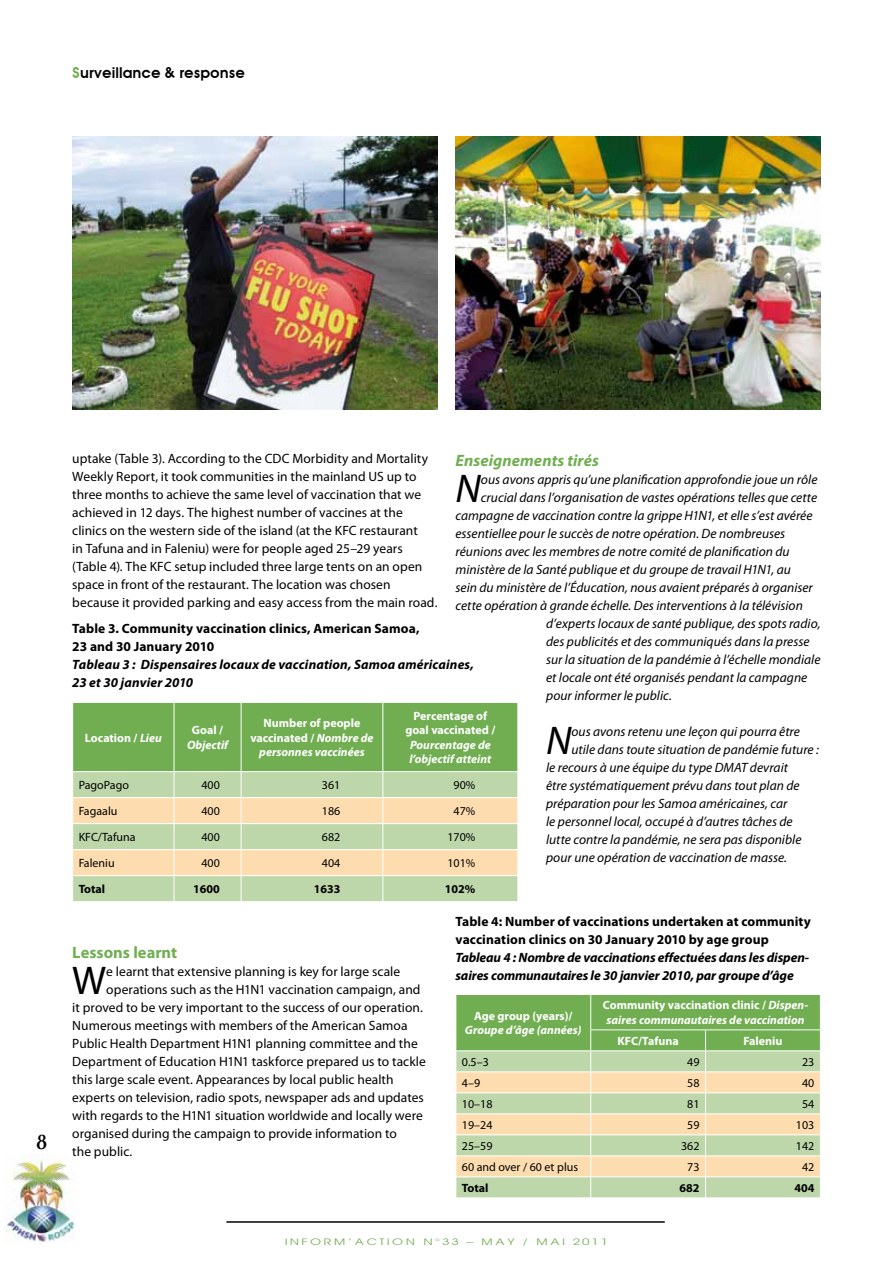
<style>
.page{position:relative;width:893px;height:1263px;background:#fff}
.page>*{position:absolute;margin:0;border:0;box-sizing:border-box;transform-origin:0 0}
.t1{font:italic 40.2px "Myriad Pro";color:#000}
.t2{font:40.2px "Myriad Pro";color:#000}
.t3{font:600 21.6px "Exotic 350 BT";color:#000}
.t4{font:italic 700 16.5px "Myriad Pro";letter-spacing:.005em;color:#71ae52}
.t5{font:700 16.5px "Myriad Pro";color:#71ae52}
.t6{font:600 15px "Avant Garde";color:#000}
.t7{font:13.5px/18px "Myriad Pro";letter-spacing:.005em;color:#000}
.t8{font:italic 13.5px "Myriad Pro";color:#000}
.t9{font:700 13.5px/18px "Myriad Pro";letter-spacing:.01em;color:#000}
.t10{font:italic 700 13.5px/18px "Myriad Pro";letter-spacing:-.01em;color:#000}
.t11{font:italic 700 13.5px/18px "Myriad Pro";letter-spacing:.01em;color:#000}
.t12{font:italic 700 12px/14.4px "Myriad Pro";color:#fff;text-align:center}
.t13{font:12px "Myriad Pro";color:#000}
.t14{font:700 12px/14.4px "Myriad Pro";color:#fff;text-align:center}
.t15{font:700 12px "Myriad Pro";color:#000}
.t16{font:9px "Avant Garde";letter-spacing:.14em;color:#71ae52;scale:1.5 1}
.s1{color:#71ae52}
.s2{font-style:normal}
.s3{font-style:italic}
</style>
<div class="page">
<hr style="left:226px;top:1221px;width:439px;height:2px;background:#000">
<img style="left:5px;top:1154px;width:70px;height:88px">
<img style="left:72px;top:136px;width:365px;height:274px">
<img style="left:455px;top:136px;width:366px;height:274px">
<svg style="left:73px;top:703px;width:445px;height:198px;background:#b5cb90"></svg>
<hr style="left:72px;top:771px;width:102px;height:1px;background:#fff">
<hr style="left:174px;top:703px;width:1px;height:68px;background:#fff">
<hr style="left:174px;top:771px;width:67px;height:1px;background:#fff">
<hr style="left:241px;top:703px;width:1px;height:68px;background:#fff">
<hr style="left:241px;top:771px;width:142px;height:1px;background:#fff">
<hr style="left:382px;top:703px;width:1px;height:68px;background:#fff">
<hr style="left:517px;top:703px;width:1px;height:68px;background:#fff">
<hr style="left:383px;top:771px;width:135px;height:1px;background:#fff">
<svg style="left:455px;top:994px;width:366px;height:203px;background:#bfcf98"></svg>
<hr style="left:706px;top:1050px;width:115px;height:1px;background:#fff">
<p class="t6" style="left:72px;top:64px;width:174px"><span class="s1">S</span>urveillance &amp; response</p>
<h2 class="t3" style="left:37px;top:1128px;width:12px">8</h2>
<p class="t7" style="left:72px;top:449px;width:367px">uptake (Table 3). According to the CDC Morbidity and Mortality Weekly Report, it took communities in the mainland US up to three months to achieve the same level of vaccination that we achieved in 12 days. The highest number of vaccines at the clinics on the western side of the island (at the KFC restaurant<br>in Tafuna and in Faleniu) were for people aged 25–29 years (Table 4). The KFC setup included three large tents on an open space in front of the restaurant. The location was chosen because it provided parking and easy access from the main road.</p>
<p class="t9" style="left:72px;top:619px;width:349px">Table 3. Community vaccination clinics, American Samoa,<br>23 and 30 January 2010</p>
<p class="t11" style="left:72px;top:655px;width:403px">Tableau 3 : Dispensaires locaux de vaccination, Samoa américaines,<br>23 et 30 janvier 2010</p>
<p class="t4" style="left:455px;top:449px;width:145px">Enseignements tirés</p>
<h1 class="t1" style="left:455px;top:463px;width:27px">N</h1>
<p class="t8" style="left:481px;top:471px;width:338px">ous avons appris qu’une planification approfondie joue un rôle</p>
<p class="t8" style="left:481px;top:489px;width:338px">crucial dans l’organisation de vastes opérations telles que cette</p>
<p class="t8" style="left:455px;top:507px;width:359px">campagne de vaccination contre la grippe H1N1, et elle s’est avérée</p>
<p class="t8" style="left:455px;top:525px;width:331px">essentiellee pour le succès de notre opération. De nombreuses</p>
<p class="t8" style="left:455px;top:543px;width:336px">réunions avec les membres de notre comité de planification du</p>
<p class="t8" style="left:455px;top:561px;width:337px">ministère de la Santé publique et du groupe de travail H1N1, au</p>
<p class="t8" style="left:455px;top:579px;width:359px">sein du ministère de l’éducation, nous avaient préparés à organiser</p>
<p class="t8" style="left:455px;top:597px;width:349px">cette opération à grande échelle. Des interventions à la télévision</p>
<p class="t8" style="left:546px;top:615px;width:276px">d’experts locaux de santé publique, des spots radio,</p>
<p class="t8" style="left:546px;top:633px;width:265px">des publicités et des communiqués dans la presse</p>
<p class="t8" style="left:546px;top:651px;width:276px">sur la situation de la pandémie à l’échelle mondiale</p>
<p class="t8" style="left:546px;top:669px;width:263px">et locale ont été organisés pendant la campagne</p>
<p class="t8" style="left:546px;top:687px;width:127px">pour informer le public.</p>
<h1 class="t1" style="left:546px;top:715px;width:27px">N</h1>
<p class="t8" style="left:571px;top:723px;width:230px">ous avons retenu une leçon qui pourra être</p>
<p class="t12" style="left:250px;top:715px;width:125px"><span class="s2">Number of people vaccinated /</span> Nombre de personnes vaccinées</p>
<p class="t14" style="left:405px;top:708px;width:92px">Percentage of goal vaccinated /</p>
<p class="t14" style="left:192px;top:723px;width:33px">Goal /</p>
<p class="t12" style="left:187px;top:737px;width:43px">Objectif</p>
<p class="t14" style="left:85px;top:730px;width:78px">Location / <span class="s3">Lieu</span></p>
<p class="t12" style="left:409px;top:737px;width:83px;text-align:left">Pourcentage de l’objectif atteint</p>
<p class="t8" style="left:571px;top:741px;width:249px">utile dans toute situation de pandémie future :</p>
<p class="t8" style="left:546px;top:759px;width:243px">le recours à une équipe du type DMAT devrait</p>
<p class="t8" style="left:546px;top:777px;width:255px">être systématiquement prévu dans tout plan de</p>
<p class="t8" style="left:546px;top:795px;width:243px">préparation pour les Samoa américaines, car</p>
<p class="t8" style="left:546px;top:813px;width:248px">le personnel local, occupé à d’autres tâches de</p>
<p class="t8" style="left:546px;top:831px;width:257px">lutte contre la pandémie, ne sera pas disponible</p>
<p class="t8" style="left:546px;top:849px;width:242px">pour une opération de vaccination de masse.</p>
<p class="t13" style="left:79px;top:778px;width:52px">PagoPago</p>
<p class="t13" style="left:201px;top:778px;width:20px">400</p>
<p class="t13" style="left:322px;top:778px;width:20px">361</p>
<p class="t13" style="left:454px;top:778px;width:23px">90%</p>
<p class="t13" style="left:79px;top:804px;width:40px">Fagaalu</p>
<p class="t13" style="left:201px;top:804px;width:20px">400</p>
<p class="t13" style="left:322px;top:804px;width:20px">186</p>
<p class="t13" style="left:454px;top:804px;width:23px">47%</p>
<p class="t13" style="left:79px;top:830px;width:58px">KFC/Tafuna</p>
<p class="t13" style="left:201px;top:830px;width:20px">400</p>
<p class="t13" style="left:322px;top:830px;width:20px">682</p>
<p class="t13" style="left:447px;top:830px;width:29px">170%</p>
<p class="t13" style="left:79px;top:856px;width:38px">Faleniu</p>
<p class="t13" style="left:201px;top:856px;width:20px">400</p>
<p class="t13" style="left:322px;top:856px;width:20px">404</p>
<p class="t13" style="left:447px;top:856px;width:29px">101%</p>
<p class="t15" style="left:79px;top:881px;width:28px">Total</p>
<p class="t15" style="left:193px;top:881px;width:28px">1600</p>
<p class="t15" style="left:314px;top:881px;width:28px">1633</p>
<p class="t15" style="left:445px;top:881px;width:32px">102%</p>
<p class="t9" style="left:455px;top:911px;width:357px">Table 4: Number of vaccinations undertaken at community vaccination clinics on 30 January 2010 by age group</p>
<p class="t10" style="left:455px;top:947px;width:355px">Tableau 4 : Nombre de vaccinations effectuées dans les dispen&shy;saires communautaires le 30 janvier 2010, par groupe d’âge</p>
<p class="t14" style="left:474px;top:1008px;width:100px">Age group (years)/</p>
<p class="t12" style="left:465px;top:1023px;width:118px">Groupe d’âge (années)</p>
<p class="t5" style="left:72px;top:941px;width:107px">Lessons learnt</p>
<h1 class="t2" style="left:72px;top:955px;width:36px">W</h1>
<p class="t7" style="left:106px;top:962px;width:295px">e learnt that extensive planning is key for large scale</p>
<p class="t7" style="left:106px;top:980px;width:316px">operations such as the H1N1 vaccination campaign, and</p>
<p class="t7" style="left:72px;top:998px;width:352px">it proved to be very important to the success of our operation.</p>
<p class="t7" style="left:72px;top:1016px;width:337px">Numerous meetings with members of the American Samoa</p>
<p class="t7" style="left:72px;top:1034px;width:347px">Public Health Department H1N1 planning committee and the</p>
<p class="t7" style="left:72px;top:1052px;width:355px">Department of Education H1N1 taskforce prepared us to tackle</p>
<p class="t7" style="left:72px;top:1070px;width:323px">this large scale event. Appearances by local public health</p>
<p class="t7" style="left:72px;top:1088px;width:353px">experts on television, radio spots, newspaper ads and updates</p>
<p class="t7" style="left:72px;top:1106px;width:352px">with regards to the H1N1 situation worldwide and locally were</p>
<p class="t7" style="left:72px;top:1124px;width:326px">organised during the campaign to provide information to</p>
<p class="t7" style="left:72px;top:1142px;width:62px">the public.</p>
<p class="t12" style="left:603px;top:998px;width:207px"><span class="s2">Community vaccination clinic /</span> Dispen&shy;saires communautaires de vaccination</p>
<p class="t14" style="left:617px;top:1033px;width:63px">KFC/Tafuna</p>
<p class="t14" style="left:743px;top:1033px;width:41px">Faleniu</p>
<p class="t13" style="left:462px;top:1054px;width:28px">0.5–3</p>
<p class="t13" style="left:687px;top:1054px;width:14px">49</p>
<p class="t13" style="left:802px;top:1054px;width:14px">23</p>
<p class="t13" style="left:462px;top:1075px;width:20px">4–9</p>
<p class="t13" style="left:687px;top:1075px;width:14px">58</p>
<p class="t13" style="left:802px;top:1075px;width:14px">40</p>
<p class="t13" style="left:462px;top:1096px;width:32px">10–18</p>
<p class="t13" style="left:687px;top:1096px;width:14px">81</p>
<p class="t13" style="left:802px;top:1096px;width:14px">54</p>
<p class="t13" style="left:462px;top:1117px;width:32px">19–24</p>
<p class="t13" style="left:687px;top:1117px;width:14px">59</p>
<p class="t13" style="left:796px;top:1117px;width:20px">103</p>
<p class="t13" style="left:462px;top:1138px;width:32px">25–59</p>
<p class="t13" style="left:681px;top:1138px;width:20px">362</p>
<p class="t13" style="left:796px;top:1138px;width:20px">142</p>
<p class="t13" style="left:462px;top:1159px;width:118px">60 and over / 60 et plus</p>
<p class="t13" style="left:687px;top:1159px;width:14px">73</p>
<p class="t13" style="left:802px;top:1159px;width:14px">42</p>
<p class="t15" style="left:462px;top:1180px;width:28px">Total</p>
<p class="t15" style="left:680px;top:1180px;width:21px">682</p>
<p class="t15" style="left:794px;top:1180px;width:21px">404</p>
<p class="t16" style="left:285px;top:1236px;width:217px">INFORM’ACTION N°33 – MAY / MAI 2011</p>
</div>
